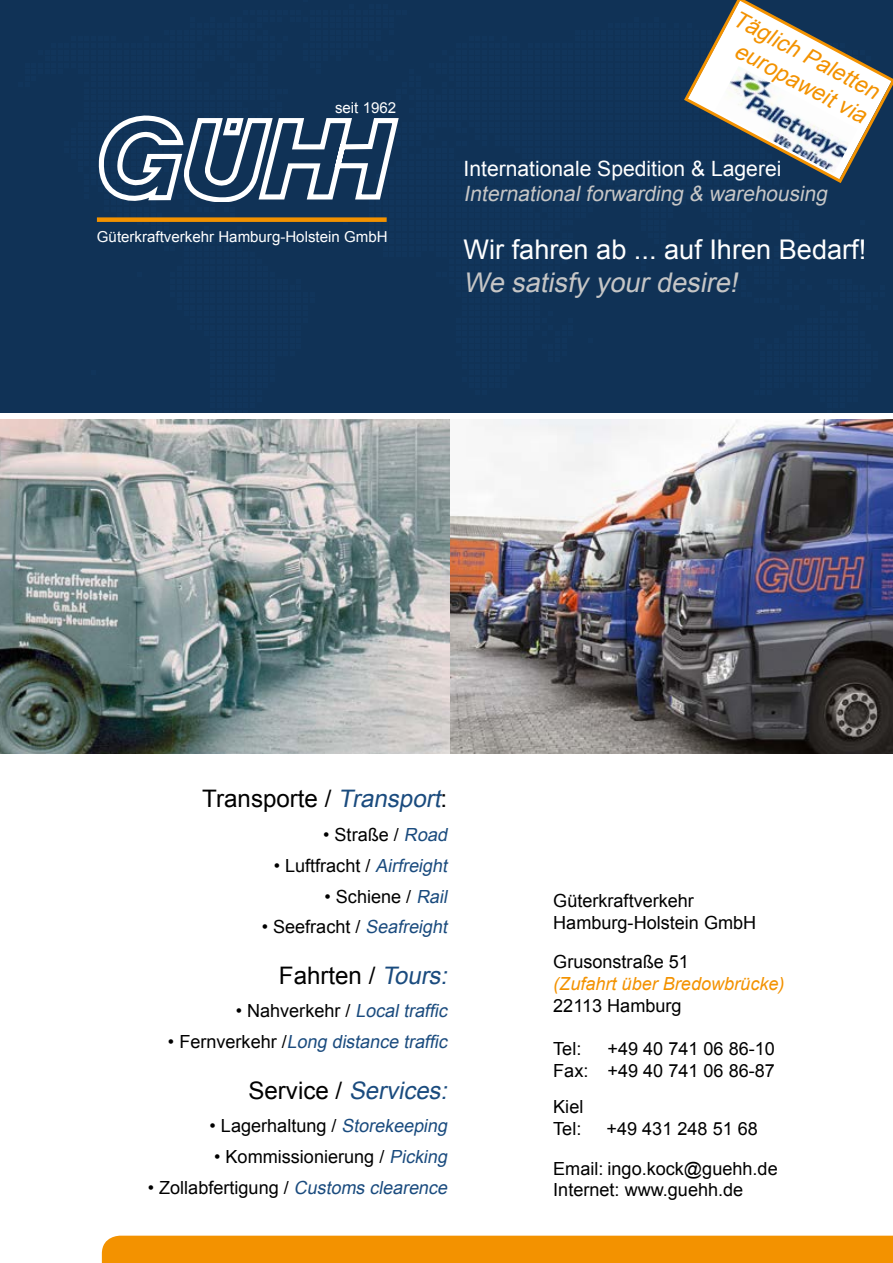
<style>
.page{position:relative;width:893px;height:1263px;background:#fff}
.page>*{position:absolute;margin:0;border:0;box-sizing:border-box;transform-origin:0 0}
.t1{font:27.15px "Arial";color:#fff}
.t2{font:italic 27.15px "Arial";color:#c6c6c6}
.t3{font:24.15px "Arial";color:#000}
.t4{font:italic 24.15px "Arial";color:#1a4b7e}
.t5{font:italic 22.65px/27.2px "Arial";color:#f39200;text-align:right}
.t6{font:italic 21.15px "Arial";color:#c6c6c6}
.t7{font:21.15px "Arial";color:#fff}
.t8{font:18.15px/21.8px "Arial";color:#000}
.t9{font:italic 18.15px "Arial";color:#1a4b7e}
.t10{font:italic 18.15px "Arial";color:#f39200}
.t11{font:15.15px "Arial";color:#fff}
.s1{font-style:italic;color:#1a4b7e}
.s2{font-style:normal;color:#000}
</style>
<div class="page">
<div style="left:0;top:0;width:893px;height:412px;background:#103256"></div>
<div style="left:102px;top:1236px;width:791px;height:27px;background:#f39200"></div>
<img style="left:0;top:420px;width:893px;height:334px">
<svg style="left:96px;top:0;width:797px;height:222px"></svg>
<img style="left:715px;top:66px;width:142px;height:107px">
<p class="t11" style="left:335px;top:98px;width:63px">seit 1962</p>
<p class="t11" style="left:97px;top:226px;width:292px">Güterkraftverkehr Hamburg-Holstein GmbH</p>
<p class="t5" style="left:741px;top:5px;width:164px;rotate:28deg">Täglich Paletten europaweit via</p>
<p class="t7" style="left:464px;top:154px;width:319px">Internationale Spedition &amp; Lagerei</p>
<p class="t6" style="left:464px;top:180px;width:370px">Internationalforwarding &amp; warehousing</p>
<h1 class="t1" style="left:464px;top:232px;width:404px">Wir fahren ab ... auf Ihren Bedarf!</h1>
<h1 class="t2" style="left:464px;top:264px;width:282px">We satisfy yourdesire!</h1>
<h2 class="t3" style="left:202px;top:783px;width:246px">Transporte / <span class="s1">Transport</span>:</h2>
<p class="t8" style="left:323px;top:824px;width:130px">• Straße / <span class="s1">Road</span></p>
<p class="t8" style="left:274px;top:855px;width:179px">• Luftfracht / <span class="s1">Airfreight</span></p>
<p class="t8" style="left:325px;top:885px;width:128px">• Schiene / <span class="s1">Rail</span></p>
<p class="t8" style="left:262px;top:916px;width:191px">• S e efra c h t / <span class="s1">Seafreight</span></p>
<h2 class="t3" style="left:279px;top:960px;width:175px">Fahrten / <span class="s1">Tours:</span></h2>
<p class="t8" style="left:236px;top:1000px;width:217px">• Nahverkehr / <span class="s1">Localtraffic</span></p>
<p class="t9" style="left:168px;top:1030px;width:285px"><span class="s2">• F e r n v e r k e h r /</span> Long distance traffic</p>
<h2 class="t4" style="left:248px;top:1074px;width:206px"><span class="s2">S e rv i c e /</span> Services:</h2>
<p class="t8" style="left:210px;top:1115px;width:243px">• Lagerhaltung / <span class="s1">Storekeeping</span></p>
<p class="t8" style="left:214px;top:1146px;width:239px">• Kommissionierung / <span class="s1">Picking</span></p>
<p class="t8" style="left:148px;top:1177px;width:305px">• Zollabfertigung / <span class="s1">Customs clearence</span></p>
<p class="t8" style="left:553px;top:890px;width:205px">Güterkraftverkehr<br>Hamburg-Holstein GmbH</p>
<p class="t8" style="left:553px;top:951px;width:137px">Grusonstraße 51</p>
<p class="t10" style="left:553px;top:972px;width:233px">(Zufahrt über Bredowbrücke)</p>
<p class="t8" style="left:553px;top:995px;width:130px">22113 Hamburg</p>
<p class="t8" style="left:553px;top:1038px;width:30px">Tel:</p>
<p class="t8" style="left:553px;top:1038px;width:223px;text-align:right">+49 40 741 06 86-10<br>Fax: +49 40 741 06 86-87</p>
<p class="t8" style="left:553px;top:1096px;width:32px">Kiel<br>Tel:</p>
<p class="t8" style="left:553px;top:1109px;width:226px;line-height:39.8px;text-indent:53px">+49 431 248 51 68<br>Email: ingo.kock@guehh.de</p>
<p class="t8" style="left:553px;top:1179px;width:192px">Internet: www.guehh.de</p>
</div>
